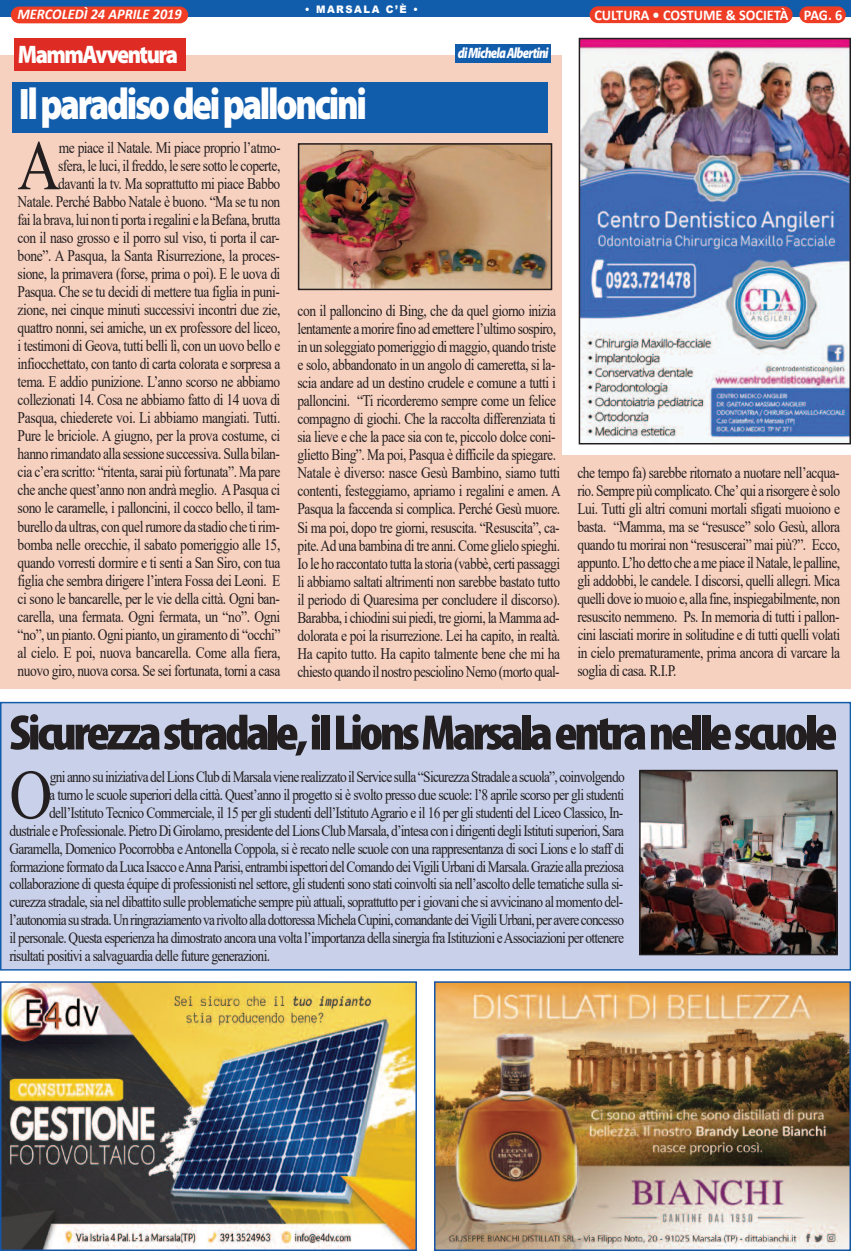
<style>
.page{position:relative;width:851px;height:1251px;background:#fff}
.page>*{position:absolute;margin:0;border:0;box-sizing:border-box;transform-origin:0 0}
.t1{font:70.5px "Times New Roman";color:#231f20;scale:.84 1}
.t2{font:69.6px "Times New Roman";color:#231f20;scale:.85 1}
.t3{font:900 condensed 50.25px "Myriad Pro";letter-spacing:-.065em;color:#231f20;scale:1.05 1}
.t4{font:900 44.4px "Myriad Pro";letter-spacing:-.065em;color:#fff;scale:.82 1}
.t5{font:900 25.35px "Myriad Pro";letter-spacing:-.065em;color:#fff;scale:.88 1}
.t6{font:16.05px/18px "Times New Roman";letter-spacing:-.035em;color:#231f20;text-align:right;scale:.84 1}
.t7{font:15.75px "Times New Roman";letter-spacing:-.05em;color:#231f20;scale:.85 1}
.t8{font:italic 900 15px "Myriad Pro";letter-spacing:-.065em;color:#fff;scale:.81 1}
.t9{font:700 14.85px "Calibri";color:#fff;scale:.96 1}
.t10{font:italic 700 14.85px "Calibri";color:#fff;scale:.96 1}
.t11{font:900 10.35px "Arial";letter-spacing:.15em;color:#fff;scale:.96 1}
</style>
<div class="page">
<div style="left:0;top:0;width:850px;height:17px;background:#115cab"></div>
<div style="left:799px;top:6px;width:46px;height:17px;background:#ef3c25;border-radius:8px"></div>
<div style="left:11px;top:7px;width:177px;height:16px;background:#ef3c25;border-radius:8px"></div>
<div style="left:589px;top:6px;width:203px;height:17px;background:#ef3c25;border-radius:8px"></div>
<div style="left:2px;top:703px;width:847px;height:265px;background:#c9d0e9"></div>
<div style="left:0;top:701px;width:850px;height:269px;border:2px solid #115cab"></div>
<div style="left:0;top:55px;width:561px;height:602px;background:#f7d1c0"></div>
<div style="left:0;top:455px;width:850px;height:234px;background:#f7d1c0"></div>
<div style="left:13px;top:82px;width:535px;height:51px;background:#115cab"></div>
<div style="left:14px;top:38px;width:172px;height:33px;background:#de2c24"></div>
<img style="left:581px;top:41px;width:266px;height:400px">
<div style="left:578px;top:38px;width:272px;height:406px;border:2px solid #231f20"></div>
<div style="left:455px;top:45px;width:96px;height:18px;background:#115cab"></div>
<img style="left:3px;top:984px;width:411px;height:263px">
<div style="left:0;top:981px;width:417px;height:269px;border:2px solid #1755a6"></div>
<img style="left:437px;top:984px;width:410px;height:263px">
<div style="left:434px;top:981px;width:416px;height:269px;border:2px solid #1755a6"></div>
<img style="left:642px;top:772px;width:192px;height:180px">
<div style="left:639px;top:769px;width:198px;height:186px;border:2px solid #231f20"></div>
<img style="left:301px;top:146px;width:248px;height:141px">
<div style="left:298px;top:143px;width:254px;height:147px;border:2px solid #231f20"></div>
<p class="t11" style="left:305px;top:2px;width:119px">• MARSALA C’È •</p>
<p class="t10" style="left:17px;top:8px;width:172px">MERCOLEDÌ 24 APRILE 2019</p>
<p class="t9" style="left:594px;top:9px;width:260px">CULTURA • COSTUME &amp; SOCIETÀ PAG. 6</p>
<h3 class="t5" style="left:18px;top:45px;width:183px">MammAvventura</h3>
<p class="t8" style="left:457px;top:47px;width:114px">diMichelaAlbertini</p>
<h3 class="t4" style="left:19px;top:88px;width:426px">Ilparadisodeipalloncini</h3>
<h1 class="t1" style="left:18px;top:126px;width:52px">A</h1>
<p class="t6" style="left:18px;top:139px;width:314px">me piace il Natale. Mi piace proprio l’atmo-<br>sfera, le luci, il freddo, le sere sotto le coperte, davanti la tv. Ma soprattutto mi piace Babbo<br>Natale. Perché Babbo Natale è buono. “Ma se tu non fai la brava, lui non ti porta i regalini e la Befana, brutta con il naso grosso e il porro sul viso, ti porta il car&shy;bone”. A Pasqua, la Santa Risurrezione, la proces&shy;sione, la primavera (forse, prima o poi). E le uova di Pasqua. Che se tu decidi di mettere tua figlia in puni&shy;zione, nei cinque minuti successivi incontri due zie, quattro nonni, sei amiche, un ex professore del liceo, i testimoni di Geova, tutti belli lì, con un uovo bello e infiocchettato, con tanto di carta colorata e sorpresa a tema. E addio punizione. L’anno scorso ne abbiamo collezionati 14. Cosa ne abbiamo fatto di 14 uova di Pasqua, chiederete voi. Li abbiamo mangiati. Tutti.<br>Pure le briciole. A giugno, per la prova costume, ci hanno rimandato alla sessione successiva. Sulla bilan&shy;cia c’era scritto: “ritenta, sarai più fortunata”. Ma pare che anche quest’anno non andrà meglio. APasqua ci sono le caramelle, i palloncini, il cocco bello, il tam&shy;burello da ultras, con quel rumore da stadio che ti rim&shy;bomba nelle orecchie, il sabato pomeriggio alle 15, quando vorresti dormire e ti senti a San Siro, con tua figlia che sembra dirigere l’intera Fossa dei Leoni. E ci sono le bancarelle, per le vie della città. Ogni ban&shy;carella, una fermata. Ogni fermata, un “no”. Ogni “no”, un pianto. Ogni pianto, un giramento di “occhi” al cielo. E poi, nuova bancarella. Come alla fiera, nuovo giro, nuova corsa. Se sei fortunata, torni a casa</p>
<p class="t6" style="left:297px;top:302px;width:315px;text-align:left">con il palloncino di Bing, che da quel giorno inizia lentamente a morire fino ad emettere l’ultimo sospiro, in un soleggiato pomeriggio di maggio, quando triste e solo, abbandonato in un angolo di cameretta, si la&shy;scia andare ad un destino crudele e comune a tutti i palloncini. “Ti ricorderemo sempre come un felice compagno di giochi. Che la raccolta differenziata ti sia lieve e che la pace sia con te, piccolo dolce coni&shy;glietto Bing”. Ma poi, Pasqua è difficile da spiegare.<br>Natale è diverso: nasce Gesù Bambino, siamo tutti contenti, festeggiamo, apriamo i regalini e amen. A Pasqua la faccenda si complica. Perché Gesù muore.<br>Si ma poi, dopo tre giorni, resuscita. “Resuscita”, ca&shy;pite.Ad una bambina di tre anni. Come glielo spieghi.<br>Io le ho raccontato tutta la storia (vabbè, certi passaggi li abbiamo saltati altrimenti non sarebbe bastato tutto il periodo di Quaresima per concludere il discorso).<br>Barabba, i chiodini sui piedi, tre giorni, la Mamma ad&shy;dolorata e poi la risurrezione. Lei ha capito, in realtà.<br>Ha capito tutto. Ha capito talmente bene che mi ha chiesto quando il nostro pesciolino Nemo (morto qual-</p>
<p class="t6" style="left:577px;top:463px;width:314px;text-align:justify">che tempo fa) sarebbe ritornato a nuotare nell’acqua&shy;rio. Sempre più complicato. Che’qui a risorgere è solo Lui. Tutti gli altri comuni mortali sfigati muoiono e basta. “Mamma, ma se “resusce” solo Gesù, allora quando tu morirai non “resuscerai” mai più?”. Ecco, appunto. L’ho detto che a me piace il Natale, le palline, gli addobbi, le candele. I discorsi, quelli allegri. Mica quelli dove io muoio e, alla fine, inspiegabilmente, non resuscito nemmeno. Ps. In memoria di tutti i pallon&shy;cini lasciati morire in solitudine e di tutti quelli volati in cielo prematuramente, prima ancora di varcare la soglia di casa. R.I.P.</p>
<h3 class="t3" style="left:9px;top:714px;width:790px">Sicurezzastradale,ilLionsMarsalaentranellescuole</h3>
<h2 class="t2" style="left:9px;top:755px;width:52px">O</h2>
<p class="t7" style="left:50px;top:768px;width:677px">gni anno su iniziativa del Lions Club di Marsala viene realizzato il Service sulla “Sicurezza Stradale a scuola”, coinvolgendo</p>
<p class="t7" style="left:49px;top:786px;width:677px">a turno le scuole superiori della città. Quest’anno il progetto si è svolto presso due scuole: l’8 aprile scorso per gli studenti</p>
<p class="t7" style="left:49px;top:803px;width:677px">dell’Istituto Tecnico Commerciale, il 15 per gli studenti dell’Istituto Agrario e il 16 per gli studenti del Liceo Classico, In-</p>
<p class="t7" style="left:9px;top:821px;width:724px">dustriale e Professionale. Pietro Di Girolamo, presidente del Lions Club Marsala, d’intesa con i dirigenti degli Istituti superiori, Sara</p>
<p class="t7" style="left:9px;top:839px;width:724px">Garamella, Domenico Pocorrobba e Antonella Coppola, si è recato nelle scuole con una rappresentanza di soci Lions e lo staff di</p>
<p class="t7" style="left:9px;top:857px;width:724px">formazione formato da Luca Isacco eAnna Parisi, entrambi ispettori del Comando deiVigili Urbani di Marsala. Grazie alla preziosa</p>
<p class="t7" style="left:9px;top:875px;width:723px">collaborazione di questa équipe di professionisti nel settore, gli studenti sono stati coinvolti sia nell’ascolto delle tematiche sulla si-</p>
<p class="t7" style="left:9px;top:893px;width:723px">curezza stradale, sia nel dibattito sulle problematiche sempre più attuali, soprattutto per i giovani che si avvicinano al momento del-</p>
<p class="t7" style="left:9px;top:910px;width:724px">l’autonomia su strada. Un ringraziamento va rivolto alla dottoressa Michela Cupini, comandante deiVigili Urbani, per avere concesso</p>
<p class="t7" style="left:9px;top:928px;width:724px">il personale. Questa esperienza ha dimostrato ancora una volta l’importanza della sinergia fra Istituzioni eAssociazioni per ottenere</p>
<p class="t7" style="left:9px;top:946px;width:308px">risultati positivi a salvaguardia delle future generazioni.</p>
</div>
